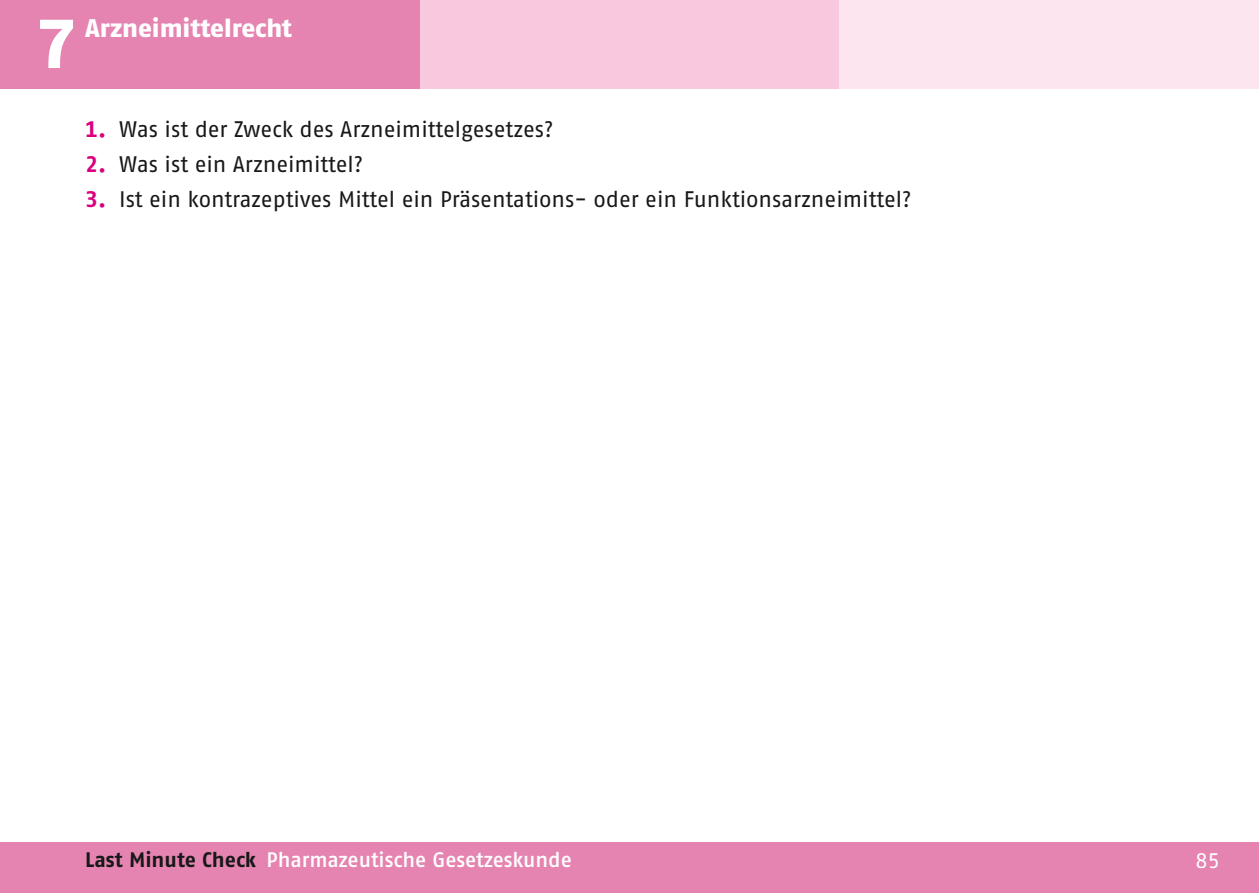
<style>
.page{position:relative;width:1259px;height:893px;background:#fff}
.page>*{position:absolute;margin:0;border:0;box-sizing:border-box;transform-origin:0 0}
.t1{font:800 69px "Fago Pro";color:#fff}
.t2{font:800 25.5px "Fago Pro";color:#fff}
.t3{font:22.5px "Fago Pro";letter-spacing:-.005em;color:#171818}
.t4{font:600 21px "Fago Pro";letter-spacing:-.005em;color:#fff}
.t5{font:21px "Fago Pro";color:#fff}
.s1{font-weight:700;color:#d9007d}
.s2{font-weight:700;color:#171818}
</style>
<div class="page">
<div style="left:0;top:0;width:1259px;height:89px;background:#e684b1"></div>
<div style="left:0;top:842px;width:1259px;height:51px;background:#e684b1"></div>
<div style="left:420px;top:0;width:418px;height:89px;background:#f7c8de"></div>
<div style="left:838px;top:0;width:421px;height:89px;background:#fde5f0"></div>
<h1 class="t1" style="left:37px;top:2px;width:42px">7</h1>
<p class="t2" style="left:85px;top:13px;width:208px">Arzneimittelrecht</p>
<p class="t3" style="left:85px;top:116px;width:470px"><span class="s1">1.</span> Was ist der Zweck des Arzneimittelgesetzes?</p>
<p class="t3" style="left:85px;top:151px;width:280px"><span class="s1">2.</span> Was ist ein Arzneimittel?</p>
<p class="t3" style="left:85px;top:186px;width:828px"><span class="s1">3.</span> Ist ein kontrazeptives Mittel ein Präsentations- oder ein Funktionsarzneimittel?</p>
<p class="t4" style="left:85px;top:847px;width:488px"><span class="s2">Last Minute Check</span> Pharmazeutische Gesetzeskunde</p>
<p class="t5" style="left:1195px;top:848px;width:26px">85</p>
</div>
